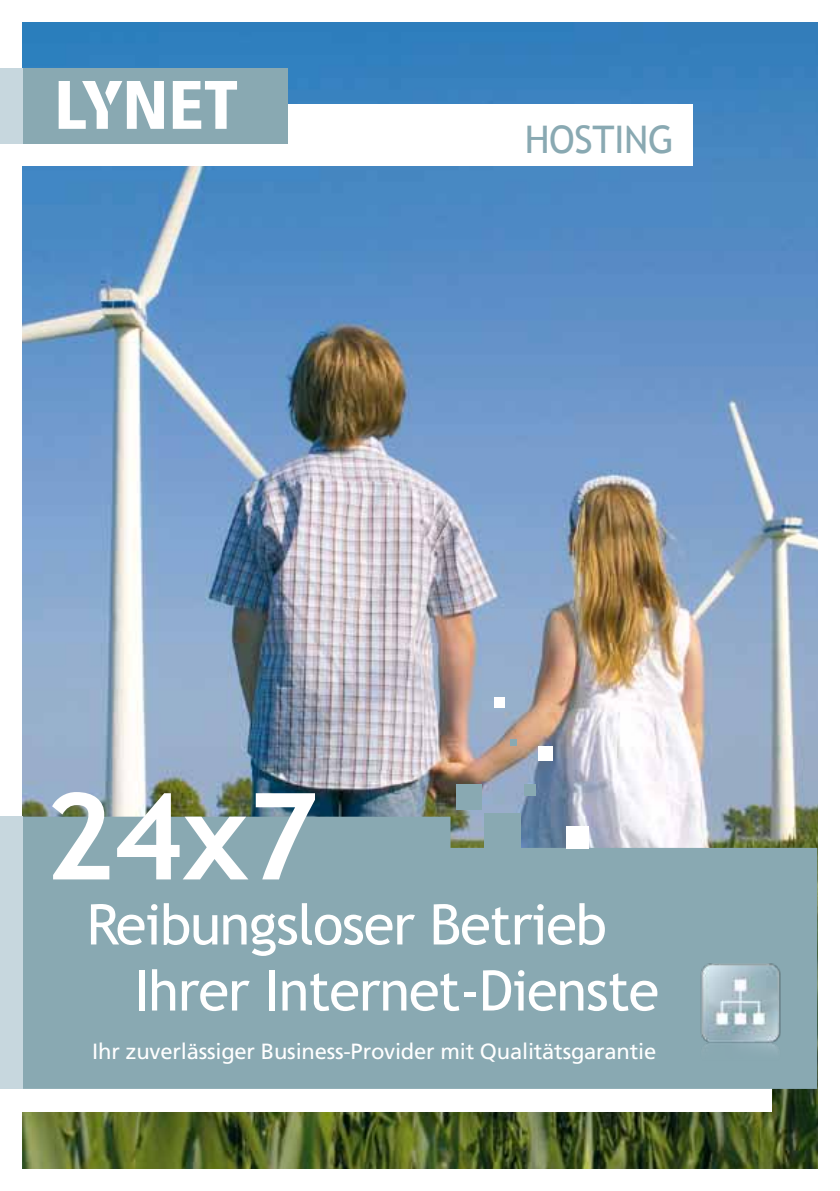
<style>
.page{position:relative;width:840px;height:1191px;background:#fff}
.page>*{position:absolute;margin:0;border:0;box-sizing:border-box;transform-origin:0 0}
.t1{font:700 120px "Trebuchet MS";color:#fff}
.t2{font:56px/66px "Trebuchet MS";letter-spacing:-.02em;color:#fff}
.t3{font:38px "Trebuchet MS";letter-spacing:-.01em;color:#89a9b2}
.t4{font:22px "Frutiger";letter-spacing:-.01em;color:#fff}
</style>
<div class="page">
<img style="left:23px;top:23px;width:793px;height:1145px">
<div style="left:0;top:1080px;width:771px;height:31px;background:#fff"></div>
<div style="left:0;top:104px;width:692px;height:62px;background:#fff"></div>
<div style="left:0;top:68px;width:23px;height:76px;background:#c7d7de"></div>
<div style="left:23px;top:68px;width:264px;height:76px;background:#89a9b2"></div>
<svg style="left:173px;top:81px;width:64px;height:48px"></svg>
<svg style="left:59px;top:81px;width:105px;height:48px"></svg>
<div style="left:23px;top:816px;width:793px;height:273px;background:#89a9b2"></div>
<div style="left:456px;top:784px;width:25px;height:25px;background:#89a9b2"></div>
<div style="left:484px;top:813px;width:36px;height:36px;background:#89a9b2"></div>
<div style="left:524px;top:784px;width:11px;height:11px;background:#89a9b2"></div>
<div style="left:510px;top:739px;width:6px;height:7px;background:#89a9b2"></div>
<div style="left:537px;top:746px;width:15px;height:14px;background:#fff"></div>
<div style="left:494px;top:697px;width:11px;height:11px;background:#fff"></div>
<div style="left:566px;top:826px;width:22px;height:23px;background:#fff"></div>
<img style="left:685px;top:943px;width:109px;height:158px">
<div style="left:0;top:816px;width:23px;height:273px;background:#c7d7de"></div>
<h3 class="t3" style="left:524px;top:117px;width:150px">HOSTING</h3>
<h1 class="t1" style="left:44px;top:762px;width:275px">24x7</h1>
<h2 class="t2" style="left:134px;top:892px;width:526px;text-indent:-47px">Reibungsloser Betrieb<br>Ihrer Internet-Dienste</h2>
<p class="t4" style="left:92px;top:1038px;width:565px">Ihr zuverlässiger Business-Provider mit Qualitätsgarantie</p>
</div>
